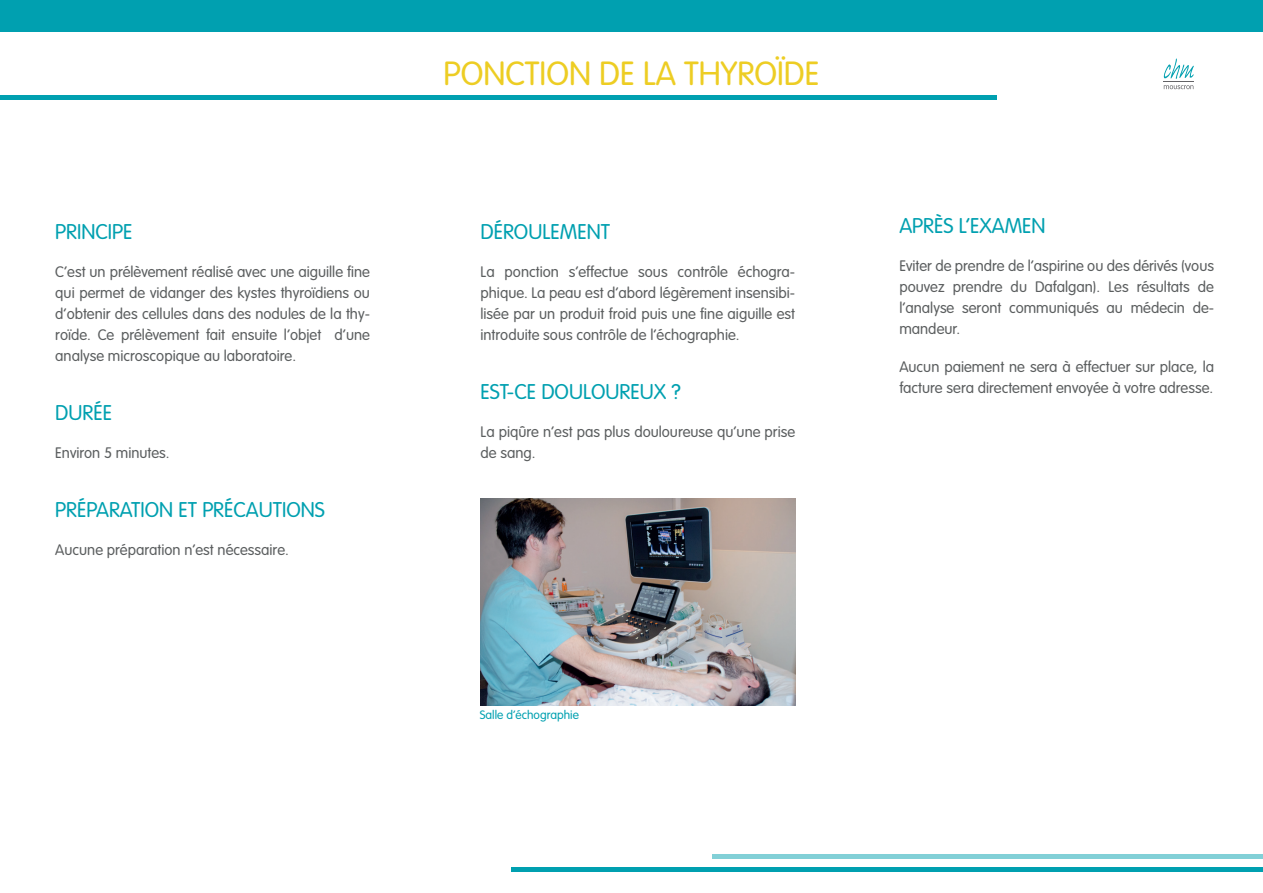
<style>
.page{position:relative;width:1263px;height:893px;background:#fff}
.page>*{position:absolute;margin:0;border:0;box-sizing:border-box;transform-origin:0 0}
.t1{font:300 33px "VAG Rounded Std";color:#edcd23}
.t2{font:300 21px "VAG Rounded Std";color:#00a0b0}
.t3{font:300 15px/21px "VAG Rounded Std";color:#5b5e5f;text-align:justify}
.t4{font:300 12px "VAG Rounded Std";color:#00a0b0}
</style>
<div class="page">
<div style="left:0;top:0;width:1263px;height:32px;background:#00a0b0"></div>
<div style="left:511px;top:867px;width:752px;height:5px;background:#00a0b0"></div>
<div style="left:0;top:95px;width:996px;height:5px;background:#00a0b0"></div>
<div style="left:712px;top:854px;width:551px;height:5px;background:#82d0d7"></div>
<svg style="left:1163px;top:58px;width:31px;height:32px"></svg>
<img style="left:480px;top:499px;width:315px;height:207px">
<h2 class="t2" style="left:55px;top:220px;width:79px">PRINCIPE</h2>
<p class="t3" style="left:55px;top:262px;width:316px">C’est un prélèvement réalisé avec une aiguille fine qui permet de vidanger des kystes thyroïdiens ou d’obtenir des cellules dans des nodules de la thy&shy;roïde. Ce prélèvement fait ensuite l’objet d’une analyse microscopique au laboratoire.</p>
<h2 class="t2" style="left:55px;top:401px;width:58px">DURÉE</h2>
<p class="t3" style="left:55px;top:443px;width:116px">Environ 5 minutes.</p>
<h2 class="t2" style="left:55px;top:498px;width:271px">PRÉPARATION ET PRÉCAUTIONS</h2>
<p class="t3" style="left:55px;top:540px;width:235px">Aucune préparation n’est nécessaire.</p>
<h1 class="t1" style="left:444px;top:55px;width:377px">PONCTION DE LA THYROÏDE</h1>
<h2 class="t2" style="left:480px;top:220px;width:131px">DÉROULEMENT</h2>
<p class="t3" style="left:480px;top:262px;width:316px">La ponction s’effectue sous contrôle échogra&shy;phique. La peau est d’abord légèrement insensibi&shy;lisée par un produit froid puis une fine aiguille est introduite sous contrôle de l’échographie.</p>
<h2 class="t2" style="left:480px;top:380px;width:202px">EST-CE DOULOUREUX ?</h2>
<p class="t3" style="left:480px;top:422px;width:316px">La piqûre n’est pas plus douloureuse qu’une prise de sang.</p>
<p class="t4" style="left:480px;top:708px;width:101px">Salle d’échographie</p>
<h2 class="t2" style="left:899px;top:214px;width:148px">APRÈS L’EXAMEN</h2>
<p class="t3" style="left:899px;top:256px;width:316px">Eviter de prendre de l’aspirine ou des dérivés (vous pouvez prendre du Dafalgan). Les résultats de l’analyse seront communiqués au médecin de&shy;mandeur.</p>
<p class="t3" style="left:899px;top:357px;width:316px">Aucun paiement ne sera à effectuer sur place, la facture sera directement envoyée à votre adresse.</p>
</div>
